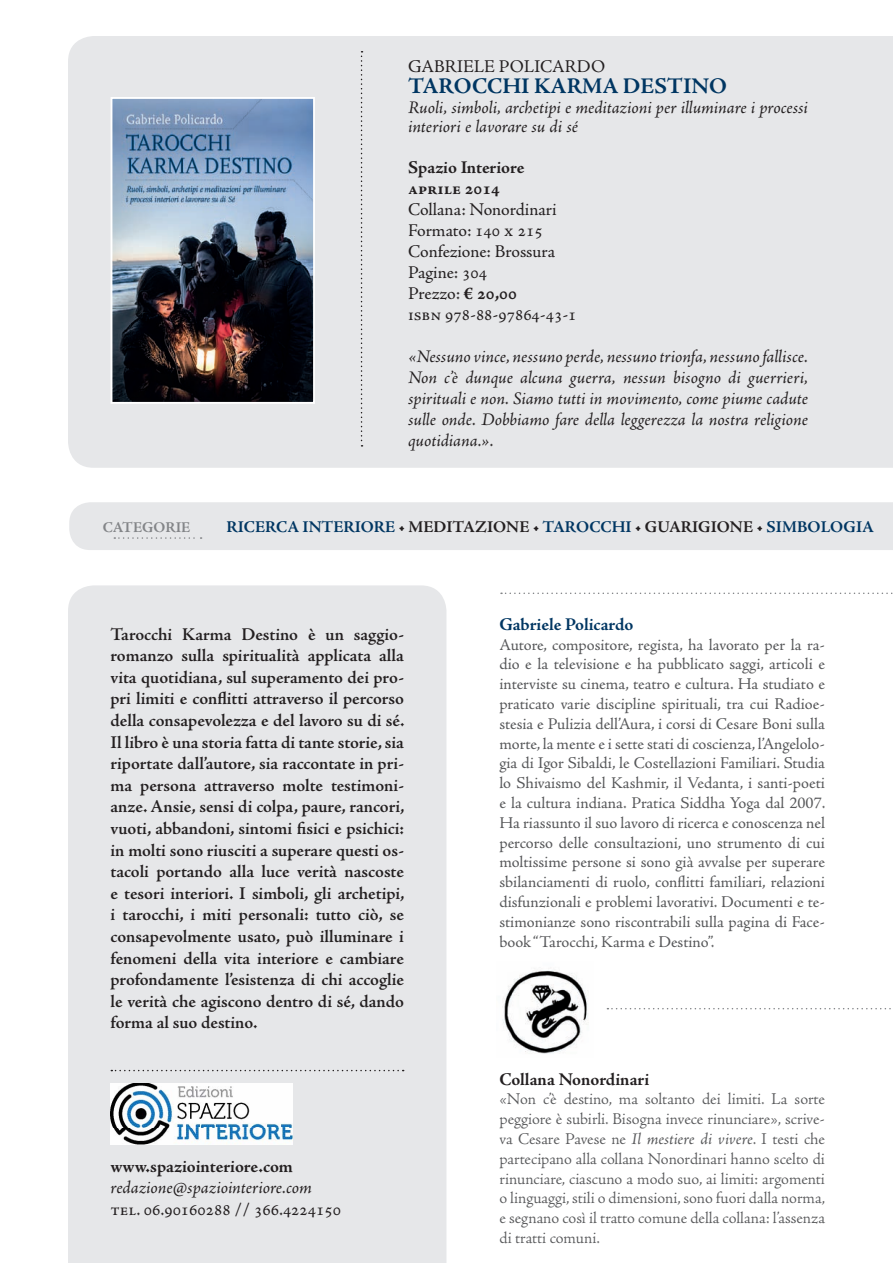
<style>
.page{position:relative;width:893px;height:1263px;background:#fff}
.page>*{position:absolute;margin:0;border:0;box-sizing:border-box;transform-origin:0 0}
.Normale{font:700 22.5px "Adobe Jenson Pro";color:#003662}
.t1{font:600 18px/21.6px "Adobe Jenson Pro";letter-spacing:-.005em;color:#231f20;text-align:justify}
.Normale-2{font:italic 18px/21px "Adobe Jenson Pro";letter-spacing:-.005em;color:#231f20}
.Normale-3{font:18px "Adobe Jenson Pro";color:#231f20}
.Normale-4{font:700 18px "Adobe Jenson Pro";letter-spacing:-.005em;color:#231f20}
.Normale-5{font:700 18px "Adobe Jenson Pro";letter-spacing:-.005em;color:#003662}
.Normale-6{font:16.5px/19.8px "Adobe Jenson Pro";letter-spacing:-.005em;color:#57585a;text-align:justify}
.Normale-7{font:300 16.5px/19.8px "Adobe Jenson Pro";letter-spacing:-.005em;color:#57585a;text-align:justify}
.Normale-8{font:700 16.5px "Adobe Jenson Pro";color:#003662}
.Normale-9{font:700 15px "Adobe Jenson Pro";color:#838588}
.s1{font-weight:700}
.s2{color:#231f20}
.s3{font-weight:400;font-style:italic}
</style>
<div class="page">
<div style="left:68px;top:36px;width:825px;height:432px;background:#e6e7e9"></div>
<div style="left:68px;top:585px;width:378px;height:678px;background:#e6e7e9"></div>
<img style="left:114px;top:100px;width:198px;height:301px">
<div style="left:111px;top:97px;width:204px;height:307px;border:2px solid #fff"></div>
<svg style="left:361px;top:51px;width:2px;height:396px"></svg>
<img style="left:502px;top:970px;width:87px;height:84px">
<svg style="left:501px;top:592px;width:392px;height:2px"></svg>
<svg style="left:607px;top:1008px;width:284px;height:1px"></svg>
<svg style="left:111px;top:1070px;width:293px;height:1px"></svg>
<img style="left:111px;top:1083px;width:182px;height:62px">
<div style="left:69px;top:502px;width:824px;height:48px;background:#e6e7e9"></div>
<p class="Normale-3" style="left:408px;top:57px;width:198px">GABRIELE POLICARDO</p>
<p class="Normale" style="left:408px;top:74px;width:320px">TAROCCHI KARMA DESTINO</p>
<p class="Normale-2" style="left:408px;top:99px;width:401px;line-height:19.5px">Ruoli, simboli, archetipi e meditazioni per illuminare i processi interiori e lavorare su di sé</p>
<p class="Normale-4" style="left:408px;top:157px;width:118px">Spazio Interiore</p>
<p class="Normale-4" style="left:408px;top:178px;width:93px">aprile 2014</p>
<p class="Normale-3" style="left:408px;top:199px;width:150px">Collana: Nonordinari</p>
<p class="Normale-3" style="left:408px;top:220px;width:136px">Formato: 140 x 215</p>
<p class="Normale-3" style="left:408px;top:241px;width:148px">Confezione: Brossura</p>
<p class="Normale-3" style="left:408px;top:262px;width:80px">Pagine: 304</p>
<p class="Normale-3" style="left:408px;top:283px;width:110px">Prezzo: <span class="s1">€ 20,00</span></p>
<p class="Normale-3" style="left:408px;top:304px;width:170px">isbn 978-88-97864-43-1</p>
<p class="Normale-2" style="left:408px;top:347px;width:401px;text-align:justify">«Nessuno vince, nessuno perde, nessuno trionfa, nessuno fallisce.<br>Non c’è dunque alcuna guerra, nessun bisogno di guerrieri, spirituali e non. Siamo tutti in movimento, come piume cadute sulle onde. Dobbiamo fare della leggerezza la nostra religione quotidiana.».</p>
<p class="Normale-9" style="left:103px;top:519px;width:89px">CATEGORIE</p>
<p class="Normale-8" style="left:227px;top:518px;width:649px">RICERCA INTERIORE <span class="s2">• MEDITAZIONE •</span> TAROCCHI <span class="s2">• GUARIGIONE •</span> SIMBOLOGIA</p>
<p class="t1" style="left:111px;top:623px;width:295px">Tarocchi Karma Destino è un saggio&shy;romanzo sulla spiritualità applicata alla vita quotidiana, sul superamento dei pro&shy;pri limiti e conflitti attraverso il percorso della consapevolezza e del lavoro su di sé.<br>Il libro è una storia fatta di tante storie, sia riportate dall’autore, sia raccontate in pri&shy;ma persona attraverso molte testimoni&shy;anze. Ansie, sensi di colpa, paure, rancori, vuoti, abbandoni, sintomi fisici e psichici: in molti sono riusciti a superare questi os&shy;tacoli portando alla luce verità nascoste e tesori interiori. I simboli, gli archetipi, i tarocchi, i miti personali: tutto ciò, se consapevolmente usato, può illuminare i fenomeni della vita interiore e cambiare profondamente l’esistenza di chi accoglie le verità che agiscono dentro di sé, dando forma al suo destino.</p>
<p class="Normale-4" style="left:111px;top:1156px;width:184px">www.spaziointeriore.com</p>
<p class="Normale-2" style="left:111px;top:1178px;width:203px">redazione@spaziointeriore.com</p>
<p class="Normale-3" style="left:111px;top:1199px;width:232px">tel. 06.90160288 // 366.4224150</p>
<p class="Normale-5" style="left:499px;top:614px;width:136px">Gabriele Policardo</p>
<p class="Normale-6" style="left:499px;top:635px;width:328px">Autore, compositore, regista, ha lavorato per la ra&shy;dio e la televisione e ha pubblicato saggi, articoli e interviste su cinema, teatro e cultura. Ha studiato e praticato varie discipline spirituali, tra cui Radioe&shy;stesia e Pulizia dell’Aura, i corsi di Cesare Boni sulla morte, la mente e i sette stati di coscienza, l’Angelolo&shy;gia di Igor Sibaldi, le Costellazioni Familiari. Studia lo Shivaismo del Kashmir, il Vedanta, i santi-poeti e la cultura indiana. Pratica Siddha Yoga dal 2007.<br>Ha riassunto il suo lavoro di ricerca e conoscenza nel percorso delle consultazioni, uno strumento di cui moltissime persone si sono già avvalse per superare sbilanciamenti di ruolo, conflitti familiari, relazioni disfunzionali e problemi lavorativi. Documenti e te&shy;stimonianze sono riscontrabili sulla pagina di Face&shy;book “Tarocchi, Karma e Destino”.</p>
<p class="Normale-4" style="left:499px;top:1069px;width:151px">Collana Nonordinari</p>
<p class="Normale-7" style="left:499px;top:1090px;width:327px">«Non c’è destino, ma soltanto dei limiti. La sorte peggiore è subirli. Bisogna invece rinunciare», scrive&shy;va Cesare Pavese ne <span class="s3">Il mestiere di vivere</span>. I testi che partecipano alla collana Nonordinari hanno scelto di rinunciare, ciascuno a modo suo, ai limiti: argomenti o linguaggi, stili o dimensioni, sono fuori dalla norma, e segnano così il tratto comune della collana: l’assenza di tratti comuni.</p>
</div>
